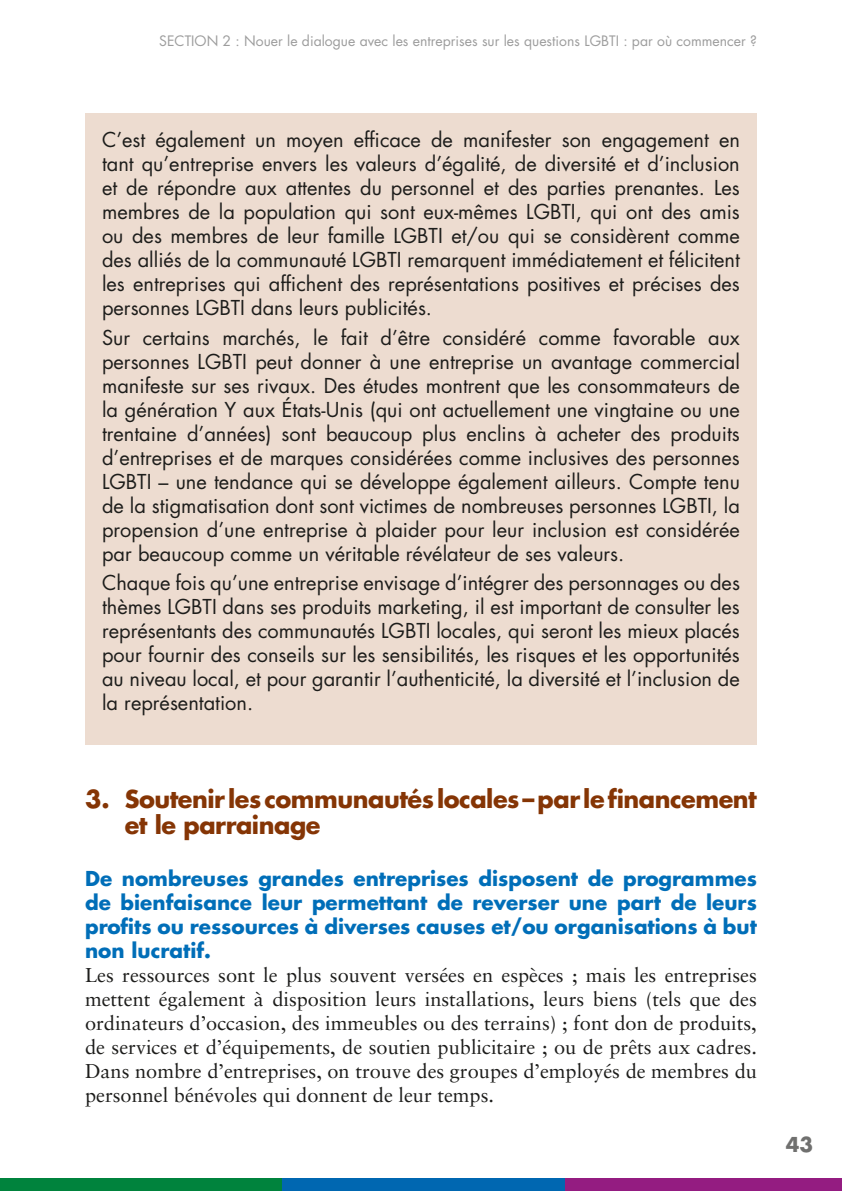
<style>
.page{position:relative;width:842px;height:1191px;background:#fff}
.page>*{position:absolute;margin:0;border:0;box-sizing:border-box;transform-origin:0 0}
.t1{font:700 24px/26px "Futura Std";letter-spacing:-.02em;color:#853505}
.t2{font:20px/24px "Futura Std";color:#1d1d1b;text-align:justify}
.t3{font:20px/24px "Sabon LT Pro";color:#1d1d1b;text-align:justify}
.t4{font:700 20px/24px "Futura Std";color:#006eb8;text-align:justify}
.t5{font:700 20px "Futura Std";color:#70706f}
.t6{font:14px "Futura Std";color:#9d9d9d}
</style>
<div class="page">
<div style="left:0;top:1178px;width:285px;height:13px;background:#00833d"></div>
<div style="left:283px;top:1178px;width:285px;height:13px;background:#0067b1"></div>
<div style="left:565px;top:1178px;width:277px;height:13px;background:#941c81"></div>
<div style="left:85px;top:113px;width:672px;height:631px;background:#eddcd0"></div>
<p class="t6" style="left:159px;top:31px;width:599px">SECTION 2 : Nouer le dialogue avec les entreprises sur les questions LGBTI : par où commencer ?</p>
<p class="t2" style="left:102px;top:128px;width:639px">C’est également un moyen efficace de manifester son engagement en tant qu’entreprise envers les valeurs d’égalité, de diversité et d’inclusion et de répondre aux attentes du personnel et des parties prenantes. Les membres de la population qui sont eux-mêmes LGBTI, qui ont des amis ou des membres de leur famille LGBTI et/ou qui se considèrent comme des alliés de la communauté LGBTI remarquent immédiatement et félicitent les entreprises qui affichent des représentations positives et précises des personnes LGBTI dans leurs publicités.</p>
<p class="t2" style="left:102px;top:325px;width:639px">Sur certains marchés, le fait d’être considéré comme favorable aux personnes LGBTI peut donner à une entreprise un avantage commercial manifeste sur ses rivaux. Des études montrent que les consommateurs de la génération Y aux États-Unis (qui ont actuellement une vingtaine ou une trentaine d’années) sont beaucoup plus enclins à acheter des produits d’entreprises et de marques considérées comme inclusives des personnes LGBTI – une tendance qui se développe également ailleurs. Compte tenu de la stigmatisation dont sont victimes de nombreuses personnes LGBTI, la propension d’une entreprise à plaider pour leur inclusion est considérée par beaucoup comme un véritable révélateur de ses valeurs.</p>
<p class="t2" style="left:102px;top:571px;width:639px">Chaque fois qu’une entreprise envisage d’intégrer des personnages ou des thèmes LGBTI dans ses produits marketing, il est important de consulter les représentants des communautés LGBTI locales, qui seront les mieux placés pour fournir des conseils sur les sensibilités, les risques et les opportunités au niveau local, et pour garantir l’authenticité, la diversité et l’inclusion de la représentation.</p>
<p class="t1" style="left:125px;top:785px;width:634px;text-indent:-40px">3. Soutenir les communautés locales – par le financement et le parrainage</p>
<p class="t4" style="left:85px;top:866px;width:673px">De nombreuses grandes entreprises disposent de programmes de bienfaisance leur permettant de reverser une part de leurs profits ou ressources à diverses causes et/ou organisations à but non lucratif.</p>
<p class="t3" style="left:85px;top:962px;width:673px">Les ressources sont le plus souvent versées en espèces ; mais les entreprises mettent également à disposition leurs installations, leurs biens (tels que des ordinateurs d’occasion, des immeubles ou des terrains) ; font don de produits, de services et d’équipements, de soutien publicitaire ; ou de prêts aux cadres.<br>Dans nombre d’entreprises, on trouve des groupes d’employés de membres du personnel bénévoles qui donnent de leur temps.</p>
<p class="t5" style="left:786px;top:1131px;width:29px">43</p>
</div>
